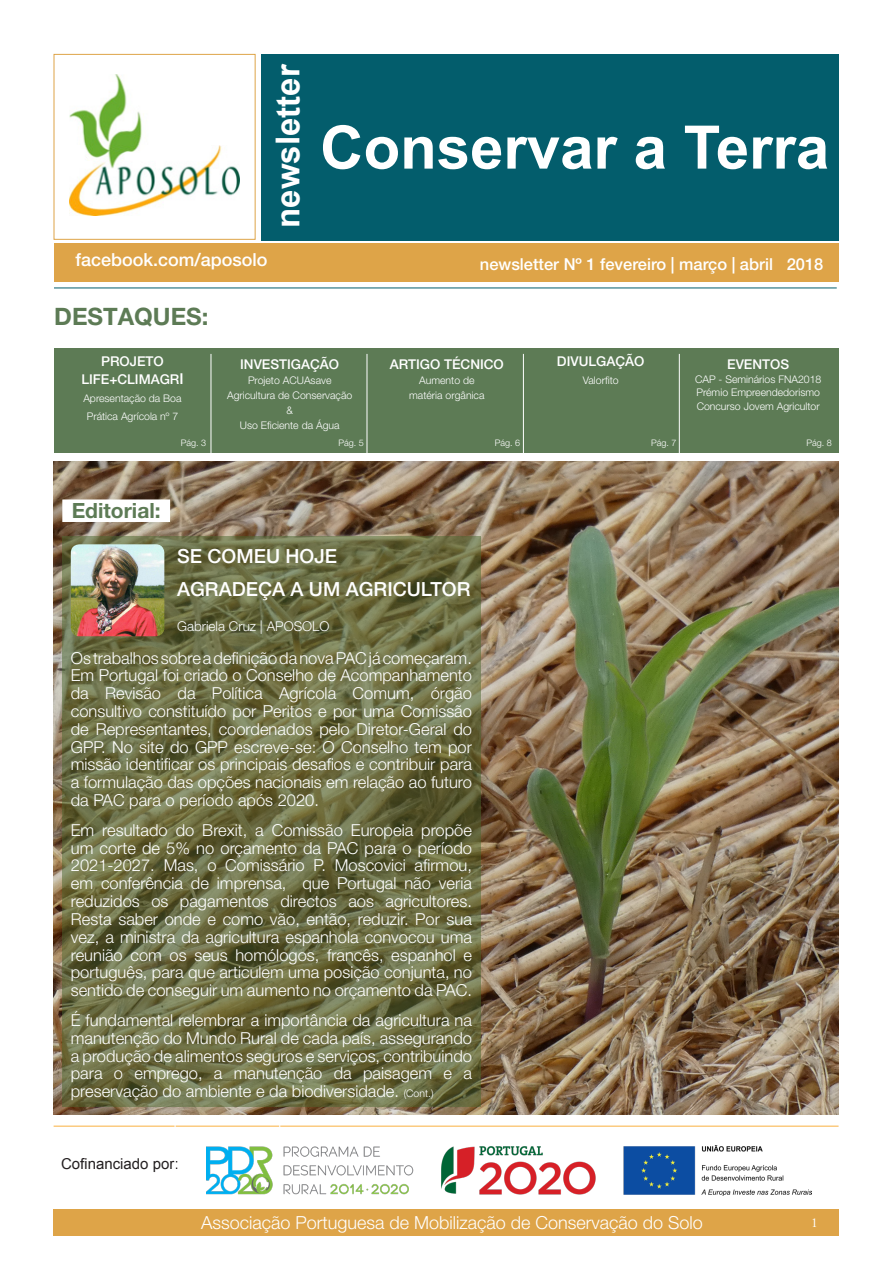
<style>
.page{position:relative;width:893px;height:1263px;background:#fff}
.page>*{position:absolute;margin:0;border:0;box-sizing:border-box;transform-origin:0 0}
.t1{font:700 60px "Arial";color:#fff}
.t2{font:700 33px "Arial";color:#fff}
.t3{font:700 24px "Helvetica Neue LT Std";color:#5d7b55}
.t4{font:700 21px "Helvetica Neue LT Std";color:#5d7b55}
.t5{font:500 19.5px/33px "Helvetica Neue LT Std";color:#fff}
.t6{font:300 18px "Helvetica Neue LT Std";color:#fff}
.t7{font:500 18px "Helvetica Neue LT Std";color:#fff}
.t8{font:300 16.5px/17.9px "Helvetica Neue LT Std";color:#fff;text-align:justify}
.t9{font:500 16.5px "Helvetica Neue LT Std";color:#fff}
.t10{font:15px "Arial";color:#231f20}
.t11{font:500 13.5px/18px "Helvetica Neue LT Std";color:#fff;text-align:center}
.t12{font:300 13.5px "Helvetica Neue LT Std";color:#fff}
.t13{font:13.5px "Adobe Garamond Pro";color:#fff}
.t14{font:300 10.5px/15px "Helvetica Neue LT Std";color:#fff;text-align:center}
.t15{font:300 9px "Helvetica Neue LT Std";color:#fff}
.s1{font-size:15px}
.s2{font-size:10.5px}
</style>
<div class="page">
<div style="left:262px;top:54px;width:577px;height:186px;background:#035d6c"></div>
<img style="left:70px;top:75px;width:169px;height:141px">
<div style="left:54px;top:1209px;width:785px;height:26px;background:#dea448"></div>
<hr style="left:54px;top:1126px;width:785px;height:1px;background:#fab040">
<img style="left:207px;top:1146px;width:605px;height:49px">
<div style="left:54px;top:243px;width:785px;height:39px;background:#dea448"></div>
<hr style="left:175px;top:1114px;width:1px;height:83px;background:#fff">
<hr style="left:279px;top:1114px;width:1px;height:83px;background:#fff">
<hr style="left:54px;top:288px;width:783px;height:1px;background:#035d6c">
<img style="left:54px;top:461px;width:785px;height:653px">
<div style="left:62px;top:499px;width:108px;height:23px;background:#fff"></div>
<div style="left:54px;top:348px;width:785px;height:104px;background:#5d7b55"></div>
<hr style="left:367px;top:354px;width:1px;height:101px;background:#fff">
<hr style="left:523px;top:354px;width:1px;height:101px;background:#fff">
<hr style="left:679px;top:354px;width:1px;height:101px;background:#fff">
<hr style="left:211px;top:354px;width:1px;height:101px;background:#fff">
<svg style="left:62px;top:536px;width:418px;height:571px;background:#6b6c42"></svg>
<img style="left:71px;top:544px;width:93px;height:92px">
<h2 class="t2" style="left:266px;top:228px;width:165px;rotate:-90deg">newsletter</h2>
<h1 class="t1" style="left:320px;top:108px;width:511px">Conservar a Terra</h1>
<p class="t7" style="left:75px;top:249px;width:194px">facebook.com/aposolo</p>
<p class="t9" style="left:480px;top:254px;width:345px">newsletter Nº 1 fevereiro | março | abril 2018</p>
<h3 class="t3" style="left:54px;top:302px;width:156px">DESTAQUES:</h3>
<p class="t11" style="left:81px;top:352px;width:104px">PROJETO<br>LIFE+CLIMAGR<span class="s1">I</span></p>
<p class="t14" style="left:83px;top:389px;width:100px;line-height:18px">Apresentação da Boa<br>Prática Agrícola nº 7</p>
<p class="t15" style="left:181px;top:437px;width:27px">Pág. 3</p>
<p class="t11" style="left:240px;top:355px;width:101px">INVESTIGAÇÃO</p>
<p class="t14" style="left:227px;top:373px;width:127px">Projeto ACUAsave<br>Agricultura de Conservação &amp;<br>Uso Eficiente da Água</p>
<p class="t15" style="left:338px;top:437px;width:27px">Pág. 5</p>
<p class="t4" style="left:72px;top:497px;width:90px">Editorial:</p>
<p class="t11" style="left:390px;top:355px;width:116px">ARTIGO TÉCNICO</p>
<p class="t14" style="left:409px;top:373px;width:77px">Aumento de matéria orgânica</p>
<p class="t15" style="left:495px;top:437px;width:27px">Pág. 6</p>
<p class="t5" style="left:177px;top:539px;width:295px">SE COMEU HOJE<br>AGRADEÇA A UM AGRICULTOR</p>
<p class="t12" style="left:177px;top:618px;width:154px">Gabriela Cruz | APOSOLO</p>
<p class="t8" style="left:71px;top:648px;width:403px">Os trabalhos sobre a definição da nova PAC já começaram.<br>Em Portugal foi criado o Conselho de Acompanhamento da Revisão da Política Agrícola Comum, órgão consultivo constituído por Peritos e por uma Comissão de Representantes, coordenados pelo Diretor-Geral do GPP. No site do GPP escreve-se: O Conselho tem por missão identificar os principais desafios e contribuir para a formulação das opções nacionais em relação ao futuro da PAC para o período após 2020.</p>
<p class="t8" style="left:71px;top:821px;width:403px">Em resultado do Brexit, a Comissão Europeia propõe um corte de 5% no orçamento da PAC para o período 2021-2027. Mas, o Comissário P. Moscovici afirmou, em conferência de imprensa, que Portugal não veria reduzidos os pagamentos directos aos agricultores.<br>Resta saber onde e como vão, então, reduzir. Por sua vez, a ministra da agricultura espanhola convocou uma reunião com os seus homólogos, francês, espanhol e português, para que articulem uma posição conjunta, no sentido de conseguir um aumento no orçamento da PAC.</p>
<p class="t8" style="left:71px;top:1011px;width:403px">É fundamental relembrar a importância da agricultura na manutenção do Mundo Rural de cada país, assegurando a produção de alimentos seguros e serviços, contribuindo para o emprego, a manutenção da paisagem e a preservação do ambiente e da biodiversidade. <span class="s2">(Cont.)</span></p>
<p class="t10" style="left:61px;top:1154px;width:119px">Cofinanciado por:</p>
<p class="t11" style="left:557px;top:352px;width:89px">DIVULGAÇÃO</p>
<p class="t14" style="left:583px;top:372px;width:37px">Valorfito</p>
<p class="t15" style="left:651px;top:437px;width:27px">Pág. 7</p>
<p class="t11" style="left:727px;top:355px;width:64px">EVENTOS</p>
<p class="t14" style="left:695px;top:372px;width:128px;line-height:13.5px;text-align:left">CAP - Seminários FNA2018<br>Prémio Empreendedorismo<br>Concurso Jovem Agricultor</p>
<p class="t15" style="left:806px;top:437px;width:27px">Pág. 8</p>
<p class="t6" style="left:201px;top:1211px;width:503px">Associação Portuguesa de Mobilização de Conservação do Solo</p>
<p class="t13" style="left:811px;top:1215px;width:8px">1</p>
</div>
